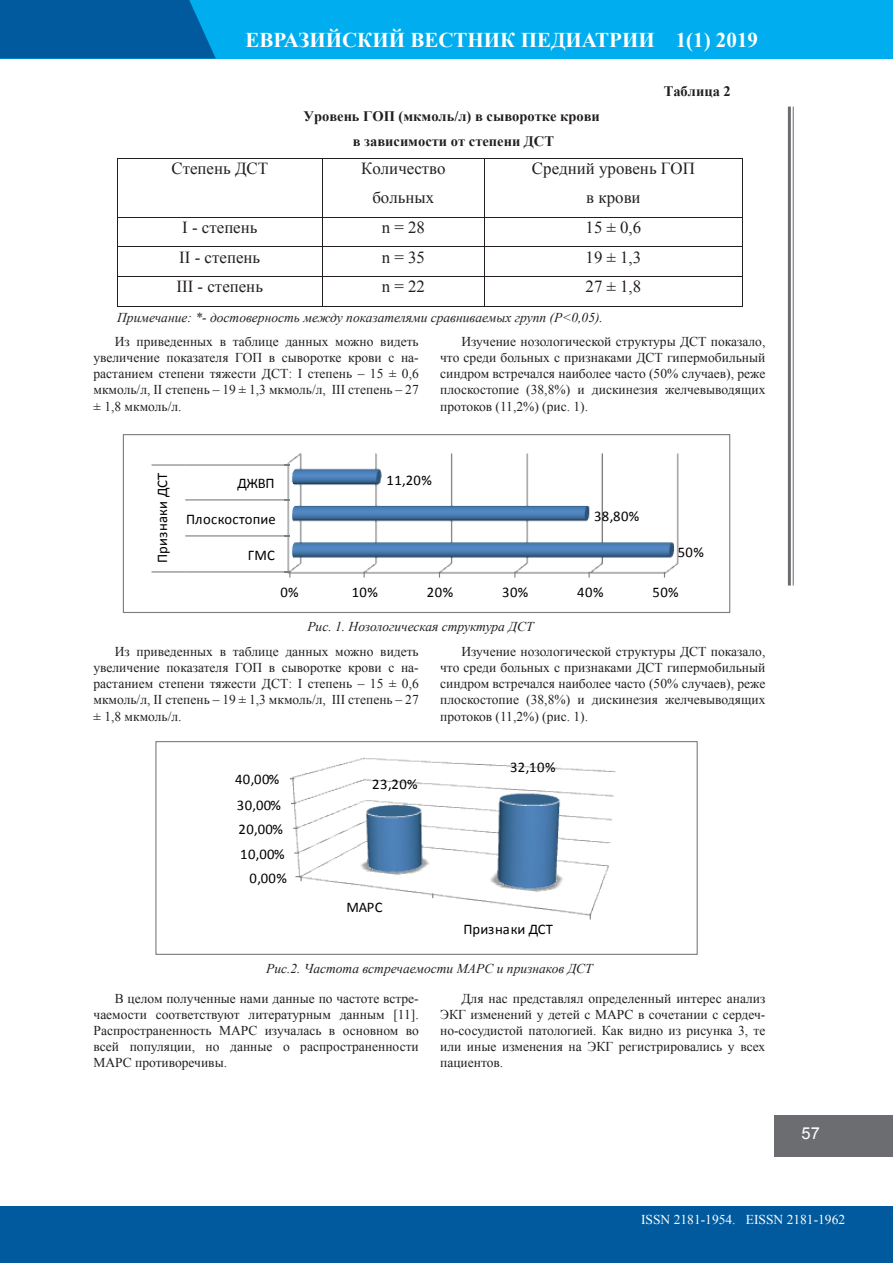
<style>
.page{position:relative;width:893px;height:1263px;background:#fff}
.page>*{position:absolute;margin:0;border:0;box-sizing:border-box;transform-origin:0 0}
.t1{font:700 21px "Times New Roman";color:#fff}
.t2{font:16.8px/29.2px "Times New Roman";color:#231f20;text-align:center}
.t3{font:16.5px "Arial";color:#fff}
.t4{font:14.7px "Calibri";letter-spacing:.03em;color:#000001}
.t5{font:14.7px "Calibri";letter-spacing:.005em;color:#000001}
.t6{font:14.7px "Calibri";letter-spacing:.01em;color:#000001}
.t7{font:700 14.55px/25px "Times New Roman";color:#231f20;text-align:center}
.t8{font:13.5px/16.2px "Times New Roman";color:#231f20;text-align:justify}
.t9{font:italic 13.5px "Times New Roman";color:#231f20}
.t10{font:13.5px "Times New Roman";color:#fff}
</style>
<div class="page">
<hr style="left:793px;top:107px;width:1px;height:478px;background:#6c6d70">
<hr style="left:788px;top:107px;width:3px;height:478px;background:#6c6d70">
<div style="left:775px;top:1115px;width:118px;height:41px;background:#6c6d70"></div>
<div style="left:0;top:1206px;width:893px;height:57px;background:#015a9d"></div>
<div style="left:0;top:0;width:893px;height:59px;background:#00aeef"></div>
<svg style="left:0;top:0;width:216px;height:59px;background:#005fa2"></svg>
<hr style="left:117px;top:158px;width:626px;height:1px;background:#231f20">
<hr style="left:117px;top:158px;width:1px;height:59px;background:#231f20">
<hr style="left:322px;top:158px;width:1px;height:59px;background:#231f20">
<hr style="left:484px;top:158px;width:1px;height:59px;background:#231f20">
<hr style="left:742px;top:158px;width:1px;height:59px;background:#231f20">
<hr style="left:117px;top:217px;width:626px;height:1px;background:#231f20">
<hr style="left:117px;top:246px;width:626px;height:1px;background:#231f20">
<svg style="left:117px;top:218px;width:1px;height:58px"></svg>
<svg style="left:322px;top:218px;width:1px;height:58px"></svg>
<svg style="left:484px;top:218px;width:1px;height:58px"></svg>
<svg style="left:742px;top:218px;width:1px;height:58px"></svg>
<hr style="left:117px;top:276px;width:626px;height:1px;background:#231f20">
<hr style="left:117px;top:277px;width:1px;height:30px;background:#231f20">
<hr style="left:117px;top:306px;width:205px;height:1px;background:#231f20">
<hr style="left:322px;top:277px;width:1px;height:30px;background:#231f20">
<hr style="left:322px;top:306px;width:162px;height:1px;background:#231f20">
<hr style="left:484px;top:277px;width:1px;height:30px;background:#231f20">
<hr style="left:485px;top:306px;width:257px;height:1px;background:#231f20">
<hr style="left:742px;top:277px;width:1px;height:30px;background:#231f20">
<img style="left:286px;top:452px;width:393px;height:123px">
<svg style="left:284px;top:572px;width:6px;height:6px"></svg>
<hr style="left:185px;top:571px;width:105px;height:1px;background:#7b7e7f">
<hr style="left:185px;top:535px;width:105px;height:1px;background:#7b7e7f">
<hr style="left:185px;top:499px;width:105px;height:1px;background:#7b7e7f">
<hr style="left:185px;top:464px;width:105px;height:2px;background:#7b7e7f">
<hr style="left:152px;top:571px;width:33px;height:1px;background:#7b7e7f">
<hr style="left:152px;top:464px;width:33px;height:2px;background:#7b7e7f">
<div style="left:123px;top:434px;width:607px;height:179px;border:1px solid #7b7e7f"></div>
<img style="left:289px;top:757px;width:327px;height:160px">
<svg style="left:295px;top:876px;width:7px;height:5px"></svg>
<div style="left:155px;top:741px;width:543px;height:214px;border:1px solid #7b7e7f"></div>
<h1 class="t1" style="left:246px;top:25px;width:514px">ЕВРАЗИЙСКИЙ ВЕСТНИК ПЕДИАТРИИ 1(1) 2019</h1>
<p class="t7" style="left:664px;top:79px;width:69px">Таблица 2</p>
<p class="t7" style="left:303px;top:104px;width:298px">Уровень ГОП (мкмоль/л) в сыворотке крови в зависимости от степени ДСТ</p>
<p class="t2" style="left:171px;top:153px;width:98px">Степень ДСТ</p>
<p class="t2" style="left:361px;top:153px;width:86px">Количество больных</p>
<p class="t2" style="left:532px;top:153px;width:165px">Средний уровень ГОП в крови</p>
<p class="t2" style="left:182px;top:212px;width:77px">I - степень</p>
<p class="t2" style="left:382px;top:212px;width:45px">n = 28</p>
<p class="t2" style="left:586px;top:212px;width:57px">15 ± 0,6</p>
<p class="t2" style="left:179px;top:242px;width:82px">II - степень</p>
<p class="t2" style="left:382px;top:242px;width:45px">n = 35</p>
<p class="t2" style="left:586px;top:242px;width:57px">19 ± 1,3</p>
<p class="t2" style="left:176px;top:272px;width:88px">III - степень</p>
<p class="t2" style="left:382px;top:272px;width:45px">n = 22</p>
<p class="t2" style="left:586px;top:272px;width:57px">27 ± 1,8</p>
<p class="t9" style="left:117px;top:309px;width:487px">Примечание: *- достоверность между показателями сравниваемых групп (Р&lt;0,05).</p>
<p class="t8" style="left:94px;top:333px;width:327px;text-indent:21px">Из приведенных в таблице данных можно видеть увеличение показателя ГОП в сыворотке крови с на&shy;растанием степени тяжести ДСТ: I степень – 15 ± 0,6 мкмоль/л, II степень – 19 ± 1,3 мкмоль/л, III степень – 27 ± 1,8 мкмоль/л.</p>
<p class="t8" style="left:440px;top:333px;width:327px;text-indent:21px">Изучение нозологической структуры ДСТ показало, что среди больных с признаками ДСТ гипермобильный синдром встречался наиболее часто (50% случаев), реже плоскостопие (38,8%) и дискинезия желчевыводящих протоков (11,2%) (рис. 1).</p>
<p class="t5" style="left:153px;top:563px;width:91px;rotate:-90deg">Признаки ДСТ</p>
<p class="t4" style="left:237px;top:474px;width:39px">ДЖВП</p>
<p class="t4" style="left:386px;top:471px;width:47px">11,20%</p>
<p class="t6" style="left:186px;top:510px;width:91px">Плоскостопие</p>
<p class="t4" style="left:594px;top:507px;width:47px">38,80%</p>
<p class="t4" style="left:248px;top:546px;width:28px">ГМС</p>
<p class="t4" style="left:678px;top:543px;width:28px">50%</p>
<p class="t4" style="left:280px;top:583px;width:20px">0%</p>
<p class="t4" style="left:352px;top:583px;width:28px">10%</p>
<p class="t4" style="left:427px;top:583px;width:28px">20%</p>
<p class="t4" style="left:502px;top:583px;width:28px">30%</p>
<p class="t4" style="left:577px;top:583px;width:28px">40%</p>
<p class="t4" style="left:652px;top:583px;width:28px">50%</p>
<p class="t9" style="left:307px;top:617px;width:228px">Рис. 1. Нозологическая структура ДСТ</p>
<p class="t8" style="left:94px;top:643px;width:327px;text-indent:21px">Из приведенных в таблице данных можно видеть увеличение показателя ГОП в сыворотке крови с на&shy;растанием степени тяжести ДСТ: I степень – 15 ± 0,6 мкмоль/л, II степень – 19 ± 1,3 мкмоль/л, III степень – 27 ± 1,8 мкмоль/л.</p>
<p class="t8" style="left:440px;top:643px;width:327px;text-indent:21px">Изучение нозологической структуры ДСТ показало, что среди больных с признаками ДСТ гипермобильный синдром встречался наиболее часто (50% случаев), реже плоскостопие (38,8%) и дискинезия желчевыводящих протоков (11,2%) (рис. 1).</p>
<p class="t4" style="left:235px;top:770px;width:46px">40,00%</p>
<p class="t4" style="left:237px;top:795px;width:46px">30,00%</p>
<p class="t4" style="left:239px;top:820px;width:46px">20,00%</p>
<p class="t4" style="left:240px;top:844px;width:46px">10,00%</p>
<p class="t4" style="left:249px;top:868px;width:39px">0,00%</p>
<p class="t4" style="left:372px;top:775px;width:47px">23,20%</p>
<p class="t4" style="left:346px;top:898px;width:37px">МАРС</p>
<p class="t4" style="left:510px;top:758px;width:47px">32,10%</p>
<p class="t5" style="left:463px;top:920px;width:91px">Признаки ДСТ</p>
<p class="t9" style="left:266px;top:959px;width:328px">Рис.2. Частота встречаемости МАРС и признаков ДСТ</p>
<p class="t8" style="left:94px;top:990px;width:327px;text-indent:21px">В целом полученные нами данные по частоте встре&shy;чаемости соответствуют литературным данным [11].<br>Распространенность MAРC изучалась в основном во всей популяции, но данные о распространенности MAРC противоречивы.</p>
<p class="t8" style="left:440px;top:990px;width:327px;text-indent:21px">Для нас представлял определенный интерес анализ ЭКГ изменений у детей с МАРС в сочетании с сердеч&shy;но-сосудистой патологией. Как видно из рисунка 3, те или иные изменения на ЭКГ регистрировались у всех пациентов.</p>
<p class="t3" style="left:801px;top:1123px;width:20px">57</p>
<p class="t10" style="left:641px;top:1210px;width:205px">ISSN 2181-1954. EISSN 2181-1962</p>
</div>
